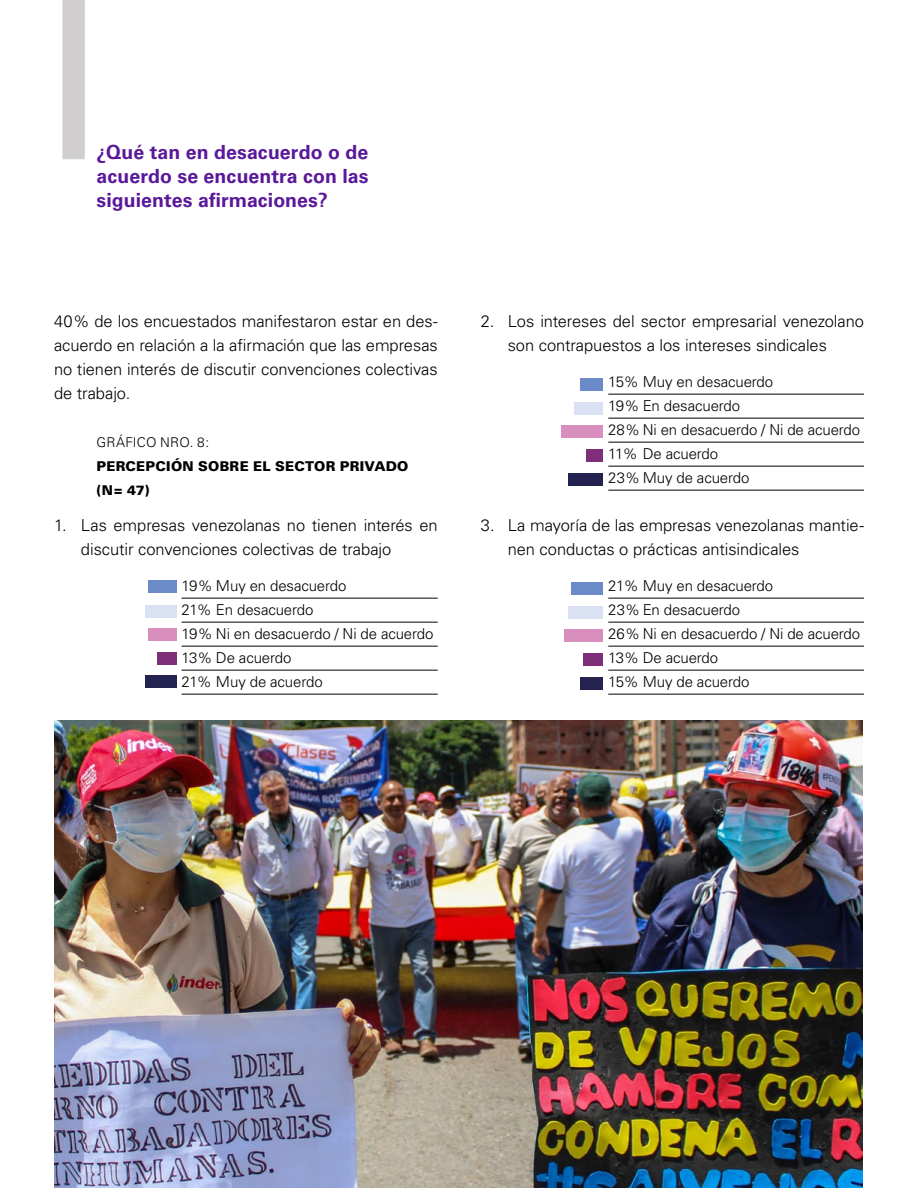
<style>
.page{position:relative;width:918px;height:1188px;background:#fff}
.page>*{position:absolute;margin:0;border:0;box-sizing:border-box;transform-origin:0 0}
.t1{font:700 19.5px/24px "Univers";letter-spacing:.005em;color:#5a189a;text-align:justify}
.t2{font:300 16.5px/24px "Univers";letter-spacing:-.005em;color:#000}
.t3{font:300 15px/24px "Univers";letter-spacing:-.01em;color:#000}
.t4{font:900 13.5px/24px "Univers";letter-spacing:.015em;color:#000}
.t5{font:300 13.5px "Univers";letter-spacing:.015em;color:#000}
</style>
<div class="page">
<div style="left:63px;top:0;width:22px;height:159px;background:#d0cece"></div>
<hr style="left:182px;top:598px;width:256px;height:1px;background:#000">
<hr style="left:182px;top:622px;width:256px;height:1px;background:#000">
<hr style="left:182px;top:646px;width:256px;height:1px;background:#000">
<hr style="left:182px;top:670px;width:256px;height:1px;background:#000">
<hr style="left:182px;top:694px;width:256px;height:1px;background:#000">
<div style="left:148px;top:629px;width:29px;height:12px;background:#d88fbe"></div>
<div style="left:146px;top:606px;width:31px;height:12px;background:#d9e1f3"></div>
<div style="left:146px;top:676px;width:31px;height:12px;background:#242251"></div>
<div style="left:158px;top:653px;width:19px;height:12px;background:#7f2e7a"></div>
<div style="left:148px;top:581px;width:29px;height:12px;background:#6a8bc7"></div>
<div style="left:561px;top:426px;width:42px;height:12px;background:#d88fbe"></div>
<div style="left:574px;top:403px;width:29px;height:12px;background:#d9e1f3"></div>
<div style="left:568px;top:473px;width:35px;height:12px;background:#242251"></div>
<div style="left:586px;top:450px;width:17px;height:12px;background:#7f2e7a"></div>
<div style="left:580px;top:378px;width:23px;height:12px;background:#6a8bc7"></div>
<div style="left:564px;top:630px;width:39px;height:12px;background:#d88fbe"></div>
<div style="left:568px;top:607px;width:35px;height:12px;background:#d9e1f3"></div>
<div style="left:580px;top:677px;width:23px;height:12px;background:#242251"></div>
<div style="left:584px;top:654px;width:19px;height:12px;background:#7f2e7a"></div>
<div style="left:572px;top:582px;width:31px;height:12px;background:#6a8bc7"></div>
<img style="left:54px;top:720px;width:809px;height:468px">
<hr style="left:608px;top:394px;width:256px;height:1px;background:#000">
<hr style="left:608px;top:418px;width:256px;height:1px;background:#000">
<hr style="left:608px;top:442px;width:256px;height:1px;background:#000">
<hr style="left:608px;top:466px;width:256px;height:1px;background:#000">
<hr style="left:608px;top:490px;width:256px;height:1px;background:#000">
<hr style="left:608px;top:598px;width:256px;height:1px;background:#000">
<hr style="left:608px;top:622px;width:256px;height:1px;background:#000">
<hr style="left:608px;top:646px;width:256px;height:1px;background:#000">
<hr style="left:608px;top:670px;width:256px;height:1px;background:#000">
<hr style="left:608px;top:694px;width:256px;height:1px;background:#000">
<p class="t1" style="left:97px;top:140px;width:274px">¿Qué tan en desacuerdo o de acuerdo se encuentra con las siguientes afirmaciones?</p>
<p class="t2" style="left:54px;top:310px;width:385px;text-align:justify">40% de los encuestados manifestaron estar en des&shy;acuerdo en relación a la afirmación que las empresas no tienen interés de discutir convenciones colectivas de trabajo.</p>
<p class="t5" style="left:97px;top:434px;width:114px">GRÁFICO NRO. 8:</p>
<p class="t4" style="left:97px;top:454px;width:314px">PERCEPCIÓN SOBRE EL SECTOR PRIVADO (N= 47)</p>
<p class="t2" style="left:81px;top:514px;width:358px;text-indent:-27px">1. Las empresas venezolanas no tienen interés en discutir convenciones colectivas de trabajo</p>
<p class="t3" style="left:182px;top:574px;width:253px">19% Muy en desacuerdo<br>21% En desacuerdo<br>19% Ni en desacuerdo / Ni de acuerdo<br>13% De acuerdo<br>21% Muy de acuerdo</p>
<p class="t2" style="left:508px;top:310px;width:358px;text-indent:-27px">2. Los intereses del sector empresarial venezolano son contrapuestos a los intereses sindicales</p>
<p class="t3" style="left:608px;top:370px;width:253px">15% Muy en desacuerdo<br>19% En desacuerdo<br>28% Ni en desacuerdo / Ni de acuerdo<br>11% De acuerdo<br>23% Muy de acuerdo</p>
<p class="t2" style="left:508px;top:514px;width:358px;text-indent:-27px">3. La mayoría de las empresas venezolanas mantie&shy;nen conductas o prácticas antisindicales</p>
<p class="t3" style="left:608px;top:574px;width:253px">21% Muy en desacuerdo<br>23% En desacuerdo<br>26% Ni en desacuerdo / Ni de acuerdo<br>13% De acuerdo<br>15% Muy de acuerdo</p>
</div>
